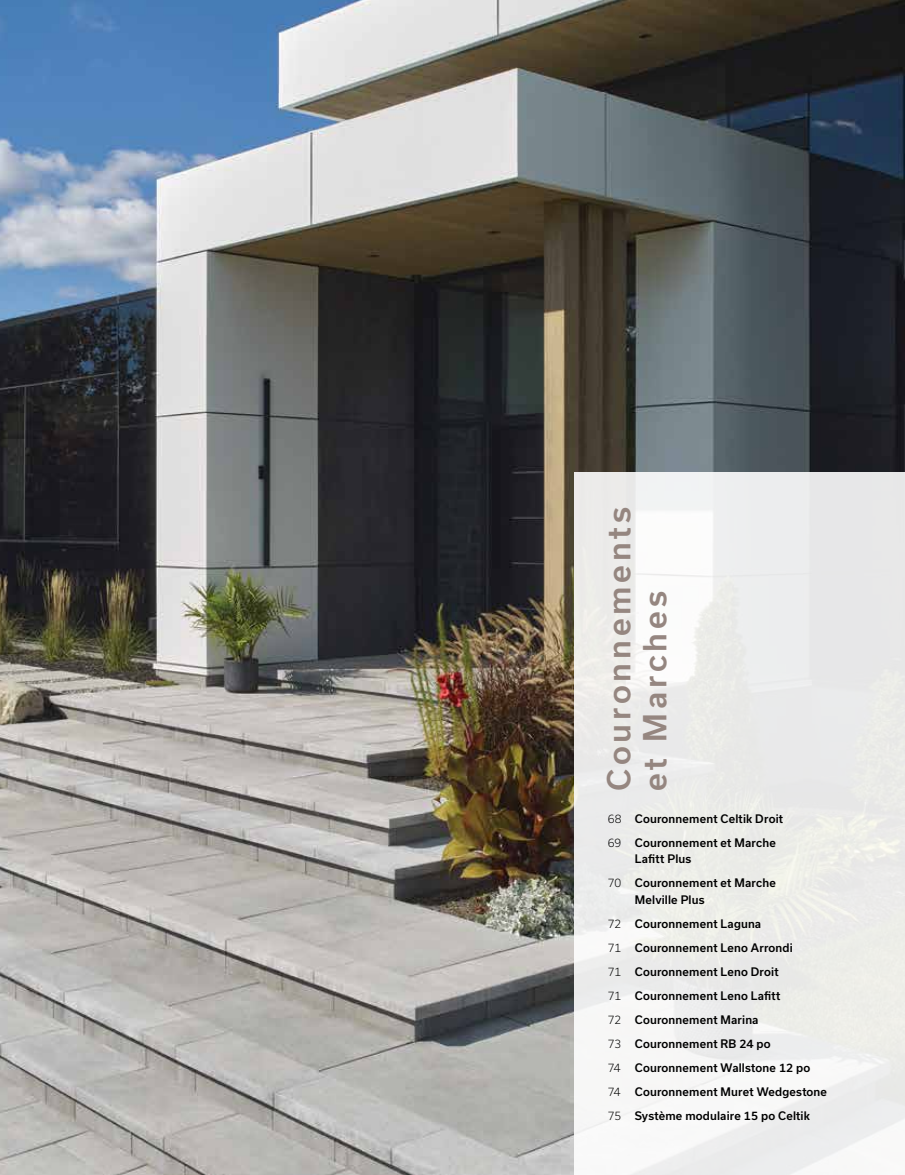
<style>
.page{position:relative;width:905px;height:1175px;background:#fff}
.page>*{position:absolute;margin:0;border:0;box-sizing:border-box;transform-origin:0 0}
.t1{font:500 30.3px/36px "Usual";letter-spacing:.125em;color:#958680}
.t2{font:500 11.25px/24px "Usual";letter-spacing:.015em;color:#000}
.t3{font:300 11.25px "Usual";color:#000}
.s1{font-weight:300}
</style>
<div class="page">
<img style="left:0;top:0;width:904px;height:1174px">
<div style="left:574px;top:471px;width:330px;height:703px;background:linear-gradient(to right,#f2f2f1,#eaebe9)"></div>
<h1 class="t1" style="left:601px;top:791px;width:286px;rotate:-90deg">Couronnements et Marches</h1>
<p class="t2" style="left:608px;top:806px;width:177px"><span class="s1">68</span> Couronnement Celtik Droit<br><span class="s1">69</span> Couronnement et Marche</p>
<p class="t2" style="left:608px;top:847px;width:169px;text-indent:27px">Lafitt Plus<br><span class="s1">70</span> Couronnement et Marche</p>
<p class="t2" style="left:608px;top:887px;width:186px;text-indent:27px">Melville Plus<br><span class="s1">72</span> Couronnement Laguna<br><span class="s1">71</span> Couronnement Leno Arrondi<br><span class="s1">71</span> Couronnement Leno Droit<br><span class="s1">71</span> Couronnement Leno Lafitt<br><span class="s1">72</span> Couronnement Marina<br><span class="s1">73</span> Couronnement RB 24 po<br><span class="s1">74</span></p>
<p class="t2" style="left:635px;top:1056px;width:177px">Couronnement Wallstone 12 po</p>
<p class="t2" style="left:608px;top:1080px;width:221px;text-indent:27px">Couronnement Muret Wedgestone<br><span class="s1">75</span> Système modulaire 15 po Celtik</p>
<p class="t3" style="left:608px;top:1085px;width:14px">74</p>
</div>
